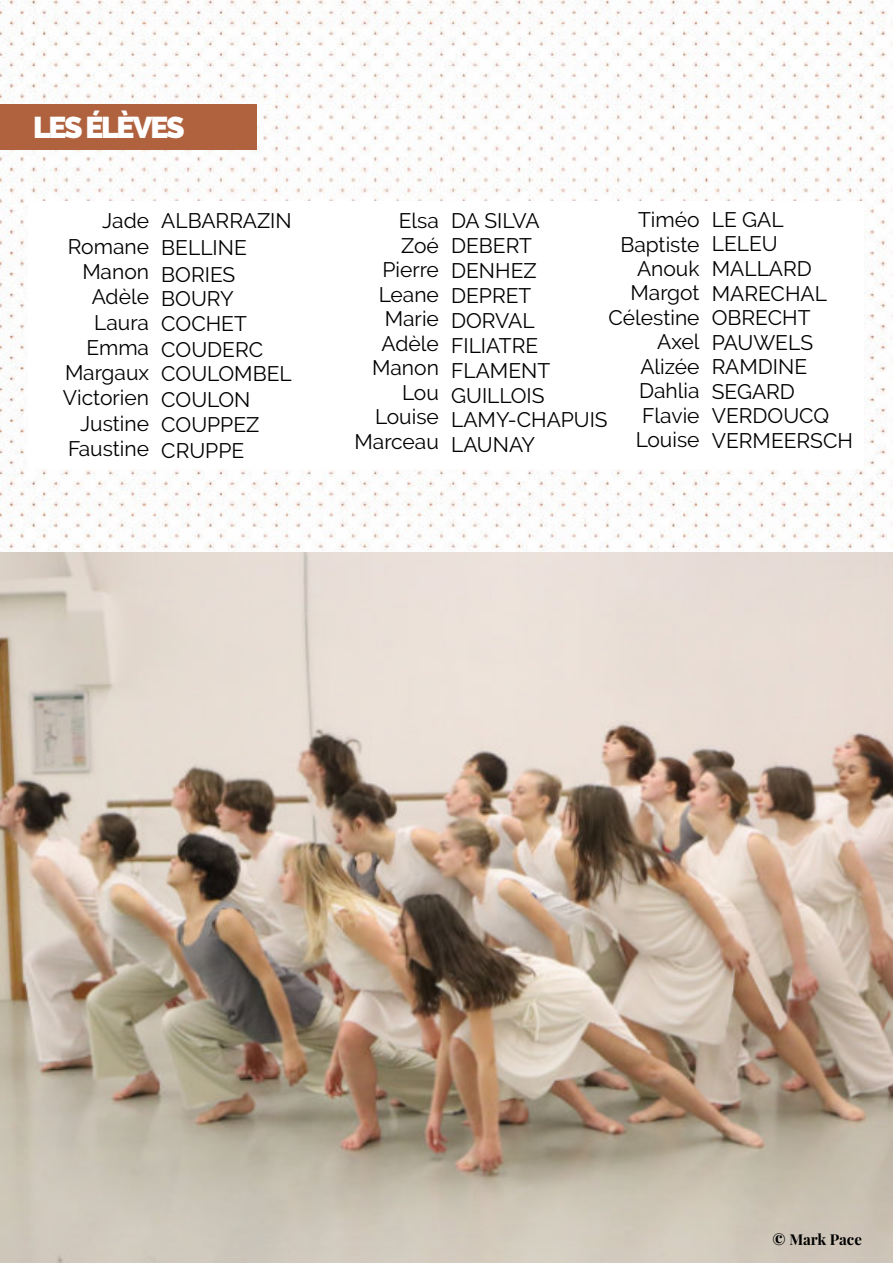
<style>
.page{position:relative;width:893px;height:1263px;background:#fff}
.page>*{position:absolute;margin:0;border:0;box-sizing:border-box;transform-origin:0 0}
.t1{font:900 30px "Raleway";letter-spacing:-.07em;color:#fff}
.t2{font:21px/24.5px "Raleway";color:#000;text-align:right}
.t3{font:700 15px "Playfair Display";letter-spacing:-.005em;color:#000}
</style>
<div class="page">
<img style="left:0;top:0;width:893px;height:552px">
<div style="left:0;top:105px;width:257px;height:45px;background:#b0623e"></div>
<div style="left:28px;top:201px;width:836px;height:268px;background:#fff"></div>
<img style="left:0;top:552px;width:893px;height:711px">
<h1 class="t1" style="left:33px;top:110px;width:153px">LESÉLÈVES</h1>
<p class="t2" style="left:608px;top:207px;width:93px">Timéo<br>Baptiste<br>Anouk<br>Margot<br>Célestine<br>Axel<br>Alizée<br>Dahlia<br>Flavie<br>Louise</p>
<p class="t2" style="left:712px;top:207px;width:143px;text-align:left">LE GAL<br>LELEU<br>MALLARD<br>MARECHAL<br>OBRECHT<br>PAUWELS<br>RAMDINE<br>SEGARD<br>VERDOUCQ<br>VERMEERSCH</p>
<p class="t2" style="left:63px;top:208px;width:88px;line-height:25.3px">Jade<br>Romane<br>Manon<br>Adèle<br>Laura<br>Emma<br>Margaux<br>Victorien<br>Justine<br>Faustine</p>
<p class="t2" style="left:161px;top:208px;width:132px;line-height:25.5px;text-align:left">ALBARRAZIN<br>BELLINE<br>BORIES<br>BOURY<br>COCHET<br>COUDERC<br>COULOMBEL<br>COULON<br>COUPPEZ<br>CRUPPE</p>
<p class="t2" style="left:355px;top:209px;width:86px">Elsa<br>Zoé<br>Pierre<br>Leane<br>Marie<br>Adèle<br>Manon<br>Lou<br>Louise<br>Marceau</p>
<p class="t2" style="left:451px;top:208px;width:158px;line-height:24.9px;text-align:left">DA SILVA<br>DEBERT<br>DENHEZ<br>DEPRET<br>DORVAL<br>FILIATRE<br>FLAMENT<br>GUILLOIS<br>LAMY-CHAPUIS<br>LAUNAY</p>
<p class="t3" style="left:773px;top:1228px;width:91px">© Mark Pace</p>
</div>
